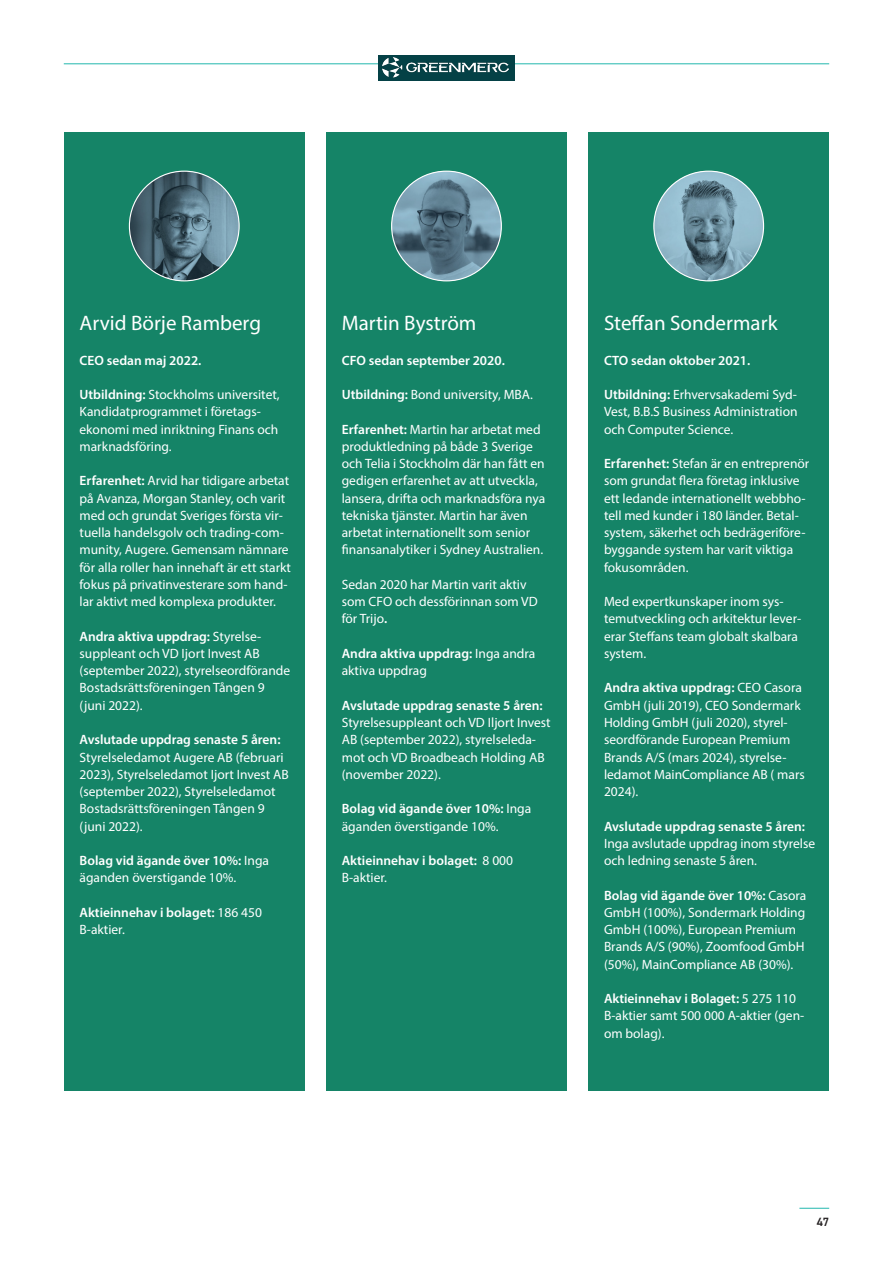
<style>
.page{position:relative;width:893px;height:1263px;background:#fff}
.page>*{position:absolute;margin:0;border:0;box-sizing:border-box;transform-origin:0 0}
.t1{font:21px "Myriad Pro";color:#fff}
.t2{font:13.5px/17.2px "Myriad Pro";color:#fff}
.t3{font:600 13.5px/17.2px "Myriad Pro";color:#fff}
.t4{font:600 12px "DIN2014";color:#231f20}
.s1{font-weight:600}
.s2{font-weight:400}
</style>
<div class="page">
<hr style="left:799px;top:1208px;width:30px;height:1px;background:#3bbfb7">
<hr style="left:64px;top:63px;width:765px;height:1px;background:#3bbfb7">
<div style="left:378px;top:55px;width:136px;height:25px;background:#044146"></div>
<img style="left:383px;top:57px;width:126px;height:21px">
<div style="left:64px;top:132px;width:241px;height:959px;background:#158467"></div>
<img style="left:129px;top:171px;width:110px;height:110px;border-radius:55px">
<div style="left:326px;top:132px;width:241px;height:959px;background:#158467"></div>
<img style="left:392px;top:171px;width:109px;height:110px;border-radius:55px">
<div style="left:588px;top:132px;width:241px;height:959px;background:#158467"></div>
<img style="left:654px;top:171px;width:110px;height:110px;border-radius:55px">
<h1 class="t1" style="left:80px;top:310px;width:183px">Arvid Börje Ramberg</h1>
<p class="t3" style="left:80px;top:351px;width:123px">CEO sedan maj 2022.</p>
<p class="t2" style="left:80px;top:386px;width:202px"><span class="s1">Utbildning:</span> Stockholms universitet,<br>Kandidatprogrammet i företags&shy;ekonomi med inriktning Finans och marknadsföring.</p>
<p class="t2" style="left:80px;top:472px;width:213px"><span class="s1">Erfarenhet:</span> Arvid har tidigare arbetat på Avanza, Morgan Stanley, och varit med och grundat Sveriges första vir&shy;tuella handelsgolv och trading-com&shy;munity, Augere. Gemensam nämnare för alla roller han innehaft är ett starkt fokus på privatinvesterare som hand&shy;lar aktivt med komplexa produkter.</p>
<p class="t2" style="left:80px;top:627px;width:212px"><span class="s1">Andra aktiva uppdrag:</span> Styrelse&shy;suppleant och VD Ijort Invest AB (september 2022), styrelseordförande<br>Bostadsrättsföreningen Tången 9 (juni 2022).</p>
<p class="t3" style="left:80px;top:731px;width:202px">Avslutade uppdrag senaste 5 åren:</p>
<p class="t2" style="left:80px;top:748px;width:211px">Styrelseledamot Augere AB (februari<br>2023), Styrelseledamot Ijort Invest AB (september 2022), Styrelseledamot<br>Bostadsrättsföreningen Tången 9 (juni 2022).</p>
<p class="t2" style="left:80px;top:852px;width:191px"><span class="s1">Bolag vid ägande över 10%:</span> Inga äganden överstigande 10%.</p>
<p class="t3" style="left:80px;top:903px;width:184px">Aktieinnehav i bolaget: <span class="s2">186 450<br>B-aktier.</span></p>
<h1 class="t1" style="left:342px;top:310px;width:136px">Martin Byström</h1>
<p class="t3" style="left:342px;top:351px;width:165px">CFO sedan september 2020.</p>
<p class="t2" style="left:342px;top:386px;width:193px"><span class="s1">Utbildning:</span> Bond university, MBA.</p>
<p class="t2" style="left:342px;top:420px;width:205px"><span class="s1">Erfarenhet:</span> Martin har arbetat med produktledning på både 3 Sverige och Telia i Stockholm där han fått en gedigen erfarenhet av att utveckla, lansera, drifta och marknadsföra nya tekniska tjänster. Martin har även arbetat internationellt som senior finansanalytiker i Sydney Australien.</p>
<p class="t2" style="left:342px;top:576px;width:197px">Sedan 2020 har Martin varit aktiv som CFO och dessförinnan som VD för Trijo<span class="s1">.</span></p>
<p class="t2" style="left:342px;top:645px;width:195px"><span class="s1">Andra aktiva uppdrag:</span> Inga andra aktiva uppdrag</p>
<p class="t3" style="left:342px;top:696px;width:202px">Avslutade uppdrag senaste 5 åren:</p>
<p class="t2" style="left:342px;top:714px;width:210px">Styrelsesuppleant och VD Iljort Invest<br>AB (september 2022), styrelseleda&shy;mot och VD Broadbeach Holding AB (november 2022).</p>
<p class="t2" style="left:342px;top:800px;width:191px"><span class="s1">Bolag vid ägande över 10%:</span> Inga äganden överstigande 10%.</p>
<p class="t3" style="left:342px;top:851px;width:173px">Aktieinnehav i bolaget: <span class="s2">8 000<br>B-aktier.</span></p>
<h1 class="t1" style="left:604px;top:310px;width:175px">Steffan Sondermark</h1>
<p class="t3" style="left:604px;top:351px;width:148px">CTO sedan oktober 2021.</p>
<p class="t2" style="left:604px;top:386px;width:195px;text-align:justify"><span class="s1">Utbildning:</span> Erhvervsakademi Syd-Vest, B.B.S Business Administration och Computer Science.</p>
<p class="t2" style="left:604px;top:455px;width:207px"><span class="s1">Erfarenhet:</span> Stefan är en entreprenör som grundat flera företag inklusive ett ledande internationellt webbho&shy;tell med kunder i 180 länder. Betal&shy;system, säkerhet och bedrägeriföre&shy;byggande system har varit viktiga fokusområden.</p>
<p class="t2" style="left:604px;top:593px;width:199px">Med expertkunskaper inom sys&shy;temutveckling och arkitektur lever&shy;erar Steffans team globalt skalbara system.</p>
<p class="t2" style="left:604px;top:679px;width:202px"><span class="s1">Andra aktiva uppdrag:</span> CEO Casora<br>GmbH (juli 2019), CEO Sondermark<br>Holding GmbH (juli 2020), styrel&shy;seordförande European Premium<br>Brands A/S (mars 2024), styrelse&shy;ledamot MainCompliance AB ( mars<br>2024).</p>
<p class="t3" style="left:604px;top:817px;width:202px">Avslutade uppdrag senaste 5 åren:</p>
<p class="t2" style="left:604px;top:834px;width:213px">Inga avslutade uppdrag inom styrelse och ledning senaste 5 åren.</p>
<p class="t2" style="left:604px;top:886px;width:204px"><span class="s1">Bolag vid ägande över 10%:</span> Casora<br>GmbH (100%), Sondermark Holding<br>GmbH (100%), European Premium<br>Brands A/S (90%), Zoomfood GmbH (50%), MainCompliance AB (30%).</p>
<p class="t2" style="left:604px;top:990px;width:202px"><span class="s1">Aktieinnehav i Bolaget:</span> 5 275 110<br>B-aktier samt 500 000 A-aktier (gen&shy;om bolag).</p>
<p class="t4" style="left:817px;top:1214px;width:14px">47</p>
</div>
